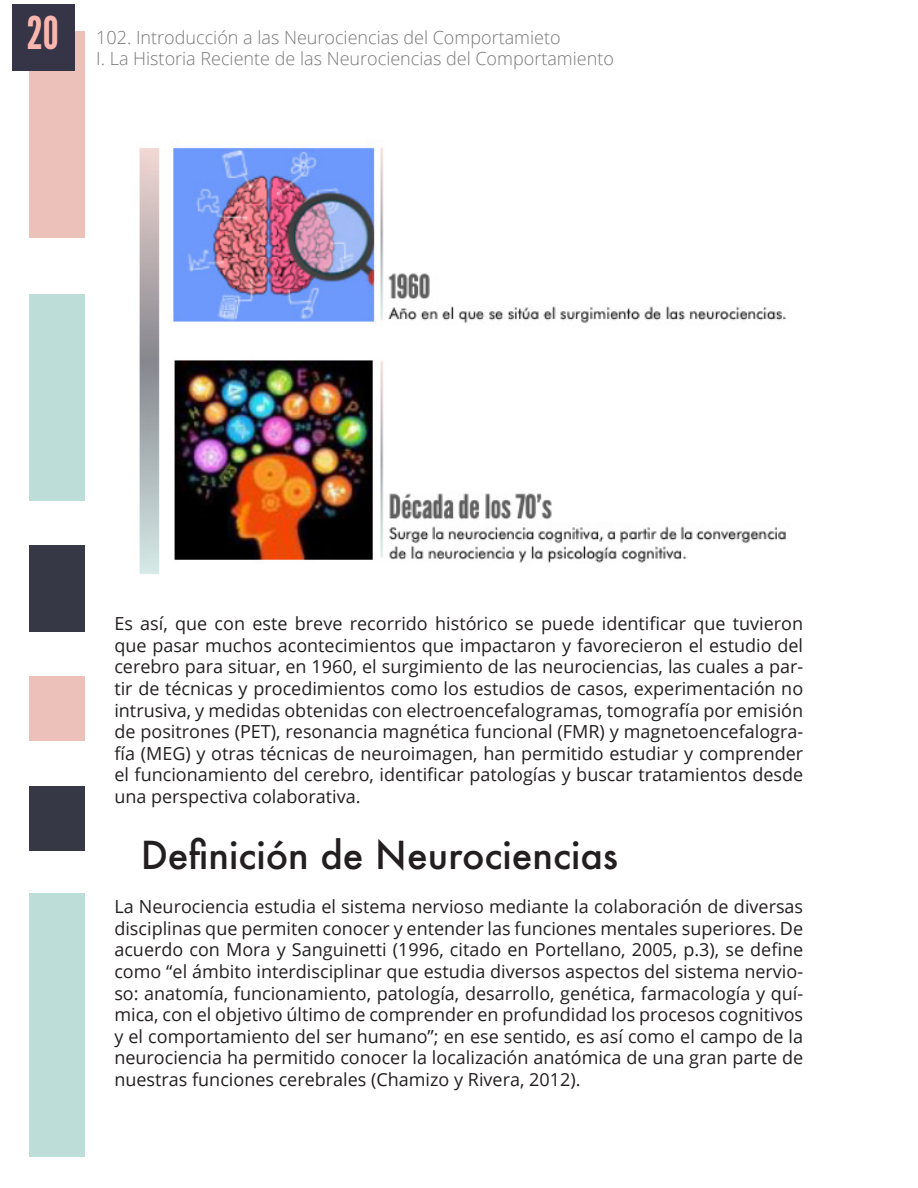
<style>
.page{position:relative;width:918px;height:1188px;background:#fff}
.page>*{position:absolute;margin:0;border:0;box-sizing:border-box;transform-origin:0 0}
.t1{font:45px "League Gothic";color:#f9b6ae}
.título{font:500 37.5px "Futura";color:#231f20}
.texto{font:18px/21.6px "Open Sans";color:#231f20;text-align:justify}
.t2{font:300 18px/21.6px "Open Sans";color:#7a7879}
</style>
<div class="page">
<div style="left:29px;top:31px;width:56px;height:207px;background:#ecc1ba"></div>
<div style="left:29px;top:294px;width:56px;height:207px;background:#bdddd8"></div>
<div style="left:29px;top:893px;width:56px;height:264px;background:#bdddd8"></div>
<div style="left:29px;top:676px;width:56px;height:64px;background:#ecc1ba"></div>
<div style="left:29px;top:545px;width:56px;height:86px;background:#363845"></div>
<div style="left:29px;top:786px;width:56px;height:65px;background:#363845"></div>
<div style="left:13px;top:4px;width:62px;height:66px;background:#363447"></div>
<img style="left:139px;top:140px;width:647px;height:434px">
<h1 class="t1" style="left:27px;top:6px;width:33px">20</h1>
<p class="t2" style="left:96px;top:26px;width:519px">102. Introducción a las Neurociencias del Comportamieto<br>I. La Historia Reciente de las Neurociencias del Comportamiento</p>
<p class="texto" style="left:114px;top:612px;width:690px">Es así, que con este breve recorrido histórico se puede identificar que tuvieron que pasar muchos acontecimientos que impactaron y favorecieron el estudio del cerebro para situar, en 1960, el surgimiento de las neurociencias, las cuales a par&shy;tir de técnicas y procedimientos como los estudios de casos, experimentación no intrusiva, y medidas obtenidas con electroencefalogramas, tomografía por emisión de positrones (PET), resonancia magnética funcional (FMR) y magnetoencefalogra&shy;fía (MEG) y otras técnicas de neuroimagen, han permitido estudiar y comprender el funcionamiento del cerebro, identificar patologías y buscar tratamientos desde una perspectiva colaborativa.</p>
<p class="título" style="left:141px;top:829px;width:479px">Definición de Neurociencias</p>
<p class="texto" style="left:114px;top:895px;width:690px">La Neurociencia estudia el sistema nervioso mediante la colaboración de diversas disciplinas que permiten conocer y entender las funciones mentales superiores. De acuerdo con Mora y Sanguinetti (1996, citado en Portellano, 2005, p.3), se define como “el ámbito interdisciplinar que estudia diversos aspectos del sistema nervio&shy;so: anatomía, funcionamiento, patología, desarrollo, genética, farmacología y quí&shy;mica, con el objetivo último de comprender en profundidad los procesos cognitivos y el comportamiento del ser humano”; en ese sentido, es así como el campo de la neurociencia ha permitido conocer la localización anatómica de una gran parte de nuestras funciones cerebrales (Chamizo y Rivera, 2012).</p>
</div>
